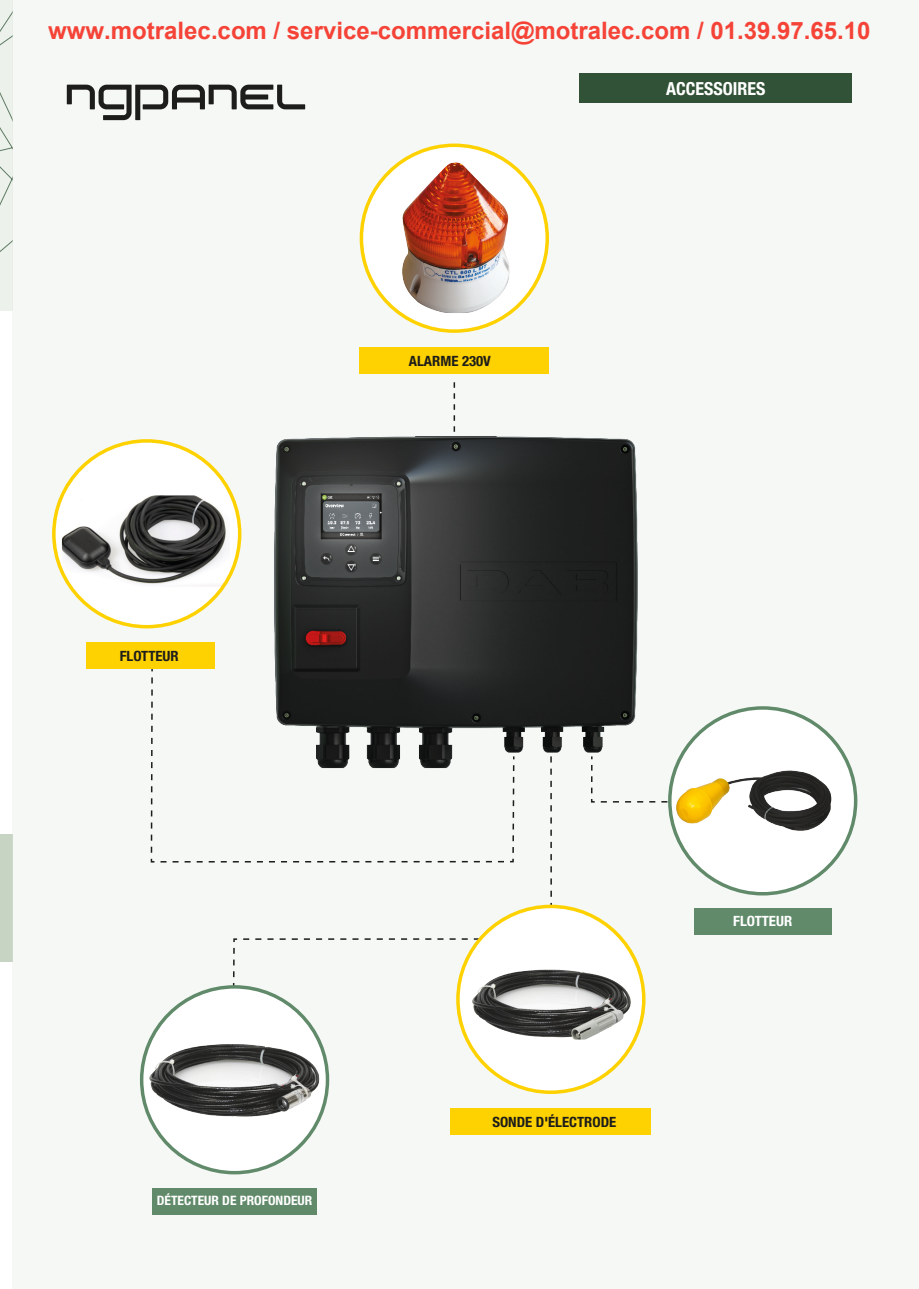
<style>
.page{position:relative;width:919px;height:1289px;background:#fff}
.page>*{position:absolute;margin:0;border:0;box-sizing:border-box;transform-origin:0 0}
.t1{font:700 24px "Arial";color:#f54337}
.t2{font:700 condensed 18px "Helvetica Neue LT Std";color:#fff}
.t3{font:700 condensed 14.25px "Helvetica Neue LT Std";color:#1d1d1b;scale:1.04 1}
.t4{font:700 condensed 14.25px "Helvetica Neue LT Std";color:#fff;scale:1.04 1}
.t5{font:700 condensed 12.9px "Helvetica Neue LT Std";color:#fff;scale:1.04 1}
</style>
<div class="page">
<div style="left:0;top:0;width:13px;height:310px;background:#edf1eb"></div>
<svg style="left:0;top:11px;width:13px;height:241px"></svg>
<div style="left:0;top:833px;width:13px;height:128px;background:#c8d4c3"></div>
<div style="left:13px;top:0;width:905px;height:1288px;background:#f5f8f5"></div>
<svg style="left:150px;top:667px;width:65px;height:196px"></svg>
<svg style="left:67px;top:85px;width:238px;height:35px"></svg>
<img style="left:230px;top:382px;width:408px;height:374px">
<svg style="left:590px;top:728px;width:114px;height:75px"></svg>
<svg style="left:160px;top:756px;width:392px;height:266px"></svg>
<div style="left:86px;top:641px;width:128px;height:27px;background:#fed100"></div>
<div style="left:54px;top:441px;width:186px;height:185px;background:#fff;border-radius:50%"></div>
<img style="left:62px;top:495px;width:168px;height:91px">
<div style="left:360px;top:347px;width:189px;height:27px;background:#fed100"></div>
<div style="left:361px;top:145px;width:186px;height:186px;background:#fff;border-radius:50%"></div>
<img style="left:402px;top:162px;width:107px;height:151px">
<div style="left:450px;top:1107px;width:201px;height:27px;background:#fed100"></div>
<div style="left:458px;top:906px;width:185px;height:186px;background:#fff;border-radius:50%"></div>
<img style="left:472px;top:969px;width:163px;height:70px">
<div style="left:694px;top:907px;width:137px;height:27px;background:#608a69"></div>
<div style="left:669px;top:708px;width:186px;height:185px;background:#fff;border-radius:50%"></div>
<img style="left:671px;top:763px;width:161px;height:75px">
<svg style="left:453px;top:382px;width:2px;height:50px"></svg>
<div style="left:152px;top:1187px;width:165px;height:27px;background:#608a69"></div>
<div style="left:142px;top:986px;width:185px;height:186px;background:#fff;border-radius:50%"></div>
<img style="left:146px;top:1038px;width:173px;height:83px">
<div style="left:579px;top:74px;width:273px;height:29px;background:#315236"></div>
<p class="t1" style="left:48px;top:18px;width:823px">www.motralec.com / service-commercial@motralec.com / 01.39.97.65.10</p>
<p class="t3" style="left:409px;top:352px;width:80px">ALARME 230V</p>
<p class="t2" style="left:666px;top:77px;width:101px">ACCESSOIRES</p>
<p class="t3" style="left:120px;top:647px;width:58px">FLOTTEUR</p>
<p class="t5" style="left:157px;top:1192px;width:151px">DÉTECTEUR DE PROFONDEUR</p>
<p class="t3" style="left:492px;top:1113px;width:121px">SONDE D'ÉLECTRODE</p>
<p class="t4" style="left:733px;top:912px;width:58px">FLOTTEUR</p>
</div>
